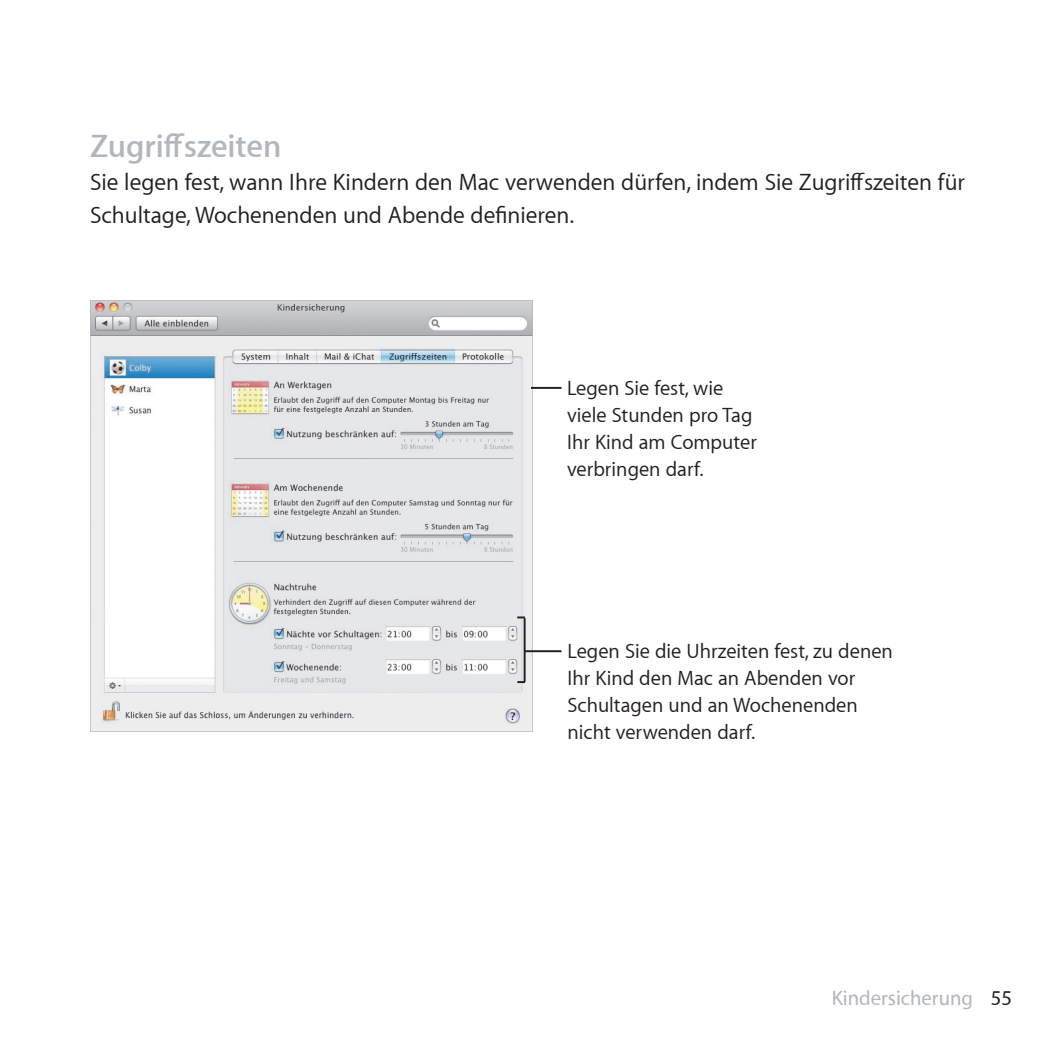
<style>
.page{position:relative;width:1063px;height:1063px;background:#fff}
.page>*{position:absolute;margin:0;border:0;box-sizing:border-box;transform-origin:0 0}
.t1{font:600 33px "Myriad Set";color:#b2b7bb}
.t2{font:24px/33px "Myriad Set Text";color:#231f20}
.t3{font:21px/27px "Myriad Set Text";color:#231f20}
.t4{font:500 21px "Myriad Set";color:#b2b7bb}
.s1{color:#231f20}
</style>
<div class="page">
<img style="left:90px;top:300px;width:442px;height:432px">
<hr style="left:524px;top:618px;width:2px;height:64px;background:#231f20">
<hr style="left:525px;top:650px;width:37px;height:2px;background:#231f20">
<svg style="left:517px;top:616px;width:8px;height:2px"></svg>
<svg style="left:517px;top:681px;width:8px;height:2px"></svg>
<hr style="left:531px;top:387px;width:31px;height:2px;background:#231f20">
<h1 class="t1" style="left:90px;top:125px;width:193px">Zugriffszeiten</h1>
<p class="t2" style="left:90px;top:165px;width:877px">Sie legen fest, wann Ihre Kindern den Mac verwenden dürfen, indem Sie Zugriffszeiten für<br>Schultage, Wochenenden und Abende definieren.</p>
<p class="t3" style="left:567px;top:374px;width:191px">Legen Sie fest, wie viele Stunden pro Tag<br>Ihr Kind am Computer verbringen darf.</p>
<p class="t3" style="left:568px;top:637px;width:327px">Legen Sie die Uhrzeiten fest, zu denen<br>Ihr Kind den Mac an Abenden vor<br>Schultagen und an Wochenenden nicht verwenden darf.</p>
<p class="t4" style="left:832px;top:985px;width:182px">Kindersicherung <span class="s1">55</span></p>
</div>
